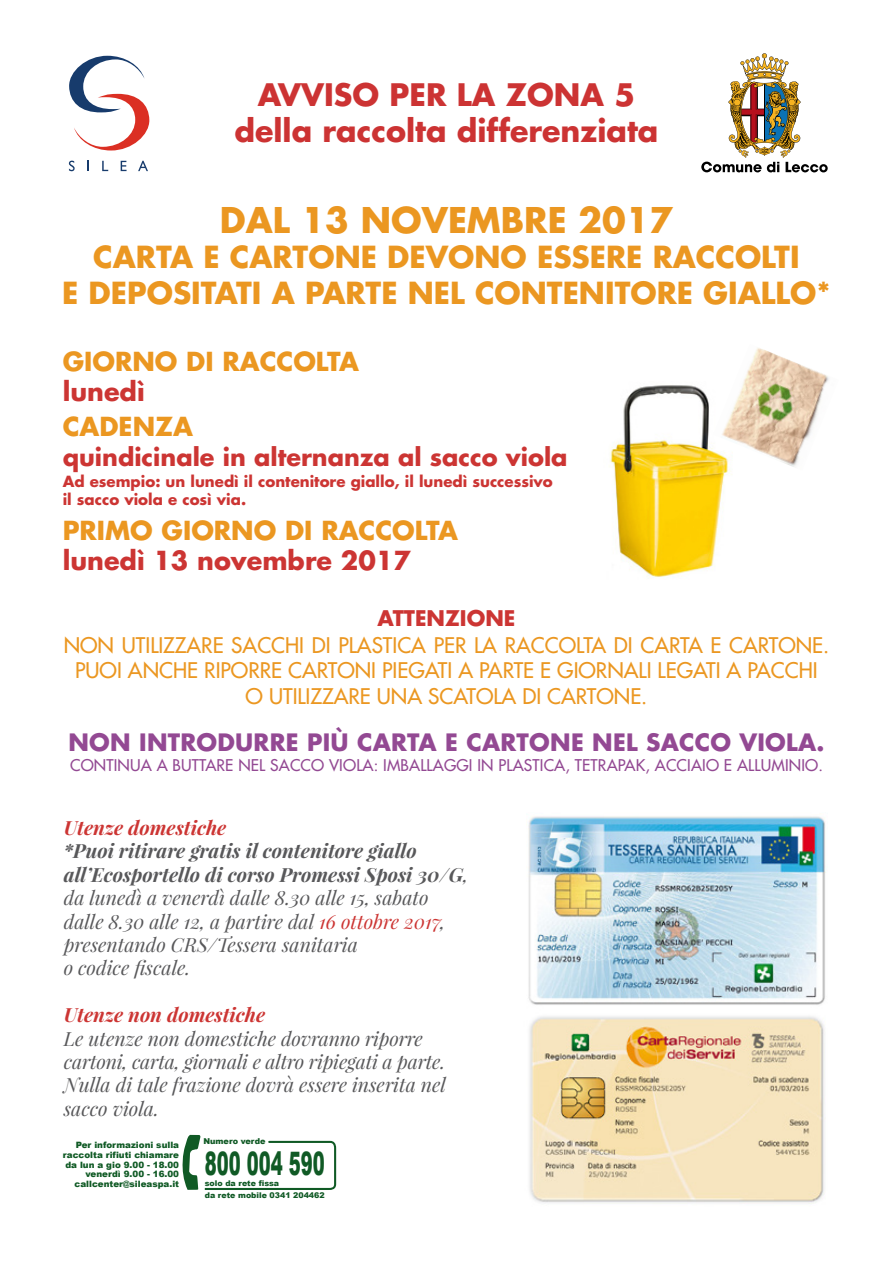
<style>
.page{position:relative;width:893px;height:1263px;background:#fff}
.page>*{position:absolute;margin:0;border:0;box-sizing:border-box;transform-origin:0 0}
.t1{font:700 34.5px "Futura LT";color:#eb9721}
.t2{font:900 32.4px "Arial";color:#105a25;scale:.56 1}
.t3{font:700 30.15px/36.2px "Futura LT";color:#c33;text-align:center}
.t4{font:700 29.55px/35.5px "Futura LT";color:#eb9721;text-align:center}
.t5{font:700 25.5px "Futura LT";color:#eb9721}
.t6{font:700 25.5px "Futura LT";color:#cc3533}
.t7{font:700 24px "Futura LT";color:#cc3533}
.t8{font:700 23.25px "Futura LT";letter-spacing:.01em;color:#934993}
.t9{font:21px/25.5px "Futura LT";color:#eb9721;text-align:center}
.t10{font:700 21px "Futura LT";color:#cc3533}
.t11{font:italic 19.5px/23.4px "Playfair Display";color:#58585a}
.t12{font:italic 700 19.5px "Playfair Display";color:#cc3533}
.t13{font:15.75px "Futura LT";letter-spacing:.01em;color:#934993}
.t14{font:700 15px/18px "Futura LT";color:#cc3533}
.t15{font:900 8.7px/9.6px "Arial";color:#105a25;text-align:right}
.t16{font:900 8.1px "Arial";color:#105a25}
.t17{font:900 7.8px/12px "Arial";color:#105a25}
.s1{font-weight:700}
.s2{color:#cc3533}
</style>
<div class="page">
<svg style="left:69px;top:161px;width:6px;height:10px"></svg>
<svg style="left:87px;top:161px;width:2px;height:10px"></svg>
<svg style="left:102px;top:161px;width:6px;height:10px"></svg>
<svg style="left:121px;top:161px;width:6px;height:10px"></svg>
<svg style="left:138px;top:161px;width:10px;height:10px"></svg>
<svg style="left:69px;top:56px;width:81px;height:94px"></svg>
<svg style="left:701px;top:53px;width:127px;height:120px"></svg>
<svg style="left:182px;top:1135px;width:154px;height:55px"></svg>
<img style="left:610px;top:385px;width:122px;height:193px">
<img style="left:713px;top:348px;width:116px;height:122px">
<img style="left:528px;top:816px;width:298px;height:189px">
<img style="left:529px;top:1016px;width:297px;height:188px">
<h3 class="t3" style="left:234px;top:76px;width:425px">AVVISO PER LA ZONA 5 della raccolta differenziata</h3>
<h1 class="t1" style="left:220px;top:197px;width:455px">DAL 13 NOVEMBRE 2017</h1>
<h3 class="t4" style="left:62px;top:239px;width:770px">CARTA E CARTONE DEVONO ESSERE RACCOLTI<br>E DEPOSITATI A PARTE NEL CONTENITORE GIALLO*</h3>
<h3 class="t5" style="left:63px;top:344px;width:298px">GIORNO DI RACCOLTA</h3>
<h3 class="t6" style="left:63px;top:375px;width:84px">lunedì</h3>
<h3 class="t5" style="left:63px;top:409px;width:132px">CADENZA</h3>
<p class="t7" style="left:63px;top:441px;width:506px">quindicinale in alternanza al sacco viola</p>
<p class="t14" style="left:63px;top:472px;width:492px">Ad esempio: un lunedì il contenitore giallo, il lunedì successivo il sacco viola e così via.</p>
<h3 class="t5" style="left:63px;top:513px;width:397px">PRIMO GIORNO DI RACCOLTA</h3>
<h3 class="t6" style="left:63px;top:544px;width:350px">lunedì 13 novembre 2017</h3>
<p class="t10" style="left:378px;top:604px;width:139px">ATTENZIONE</p>
<p class="t9" style="left:64px;top:632px;width:767px">NON UTILIZZARE SACCHI DI PLASTICA PER LA RACCOLTA DI CARTA E CARTONE.<br>PUOI ANCHE RIPORRE CARTONI PIEGATI A PARTE E GIORNALI LEGATI A PACCHI<br>O UTILIZZARE UNA SCATOLA DI CARTONE.</p>
<p class="t8" style="left:69px;top:727px;width:757px">NON INTRODURRE PIÙ CARTA E CARTONE NEL SACCO VIOLA.</p>
<p class="t13" style="left:70px;top:754px;width:754px">CONTINUA A BUTTARE NEL SACCO VIOLA: IMBALLAGGI IN PLASTICA, TETRAPAK, ACCIAIO E ALLUMINIO.</p>
<p class="t12" style="left:64px;top:814px;width:164px">Utenze domestiche</p>
<p class="t11" style="left:64px;top:839px;width:406px"><span class="s1">*Puoi ritirare gratis il contenitore giallo all’Ecosportello di corso Promessi Sposi 30/G</span>, da lunedì a venerdì dalle 8.30 alle 15, sabato dalle 8.30 alle 12, a partire dal <span class="s2">16 ottobre 2017</span>, presentando CRS/Tessera sanitaria<br>o codice fiscale.</p>
<p class="t12" style="left:64px;top:1001px;width:203px">Utenze non domestiche</p>
<p class="t11" style="left:64px;top:1026px;width:384px">Le utenze non domestiche dovranno riporre cartoni, carta, giornali e altro ripiegati a parte.<br>Nulla di tale frazione dovrà essere inserita nel sacco viola.</p>
<p class="t15" style="left:63px;top:1140px;width:118px">Per informazioni sulla raccolta rifiuti chiamare da lun a gio 9.00 - 18.00 venerdì 9.00 - 16.00 callcenter@sileaspa.it</p>
<p class="t16" style="left:203px;top:1135px;width:64px">Numero verde</p>
<h2 class="t2" style="left:205px;top:1140px;width:216px">800 004 590</h2>
<p class="t17" style="left:205px;top:1176px;width:121px">solo da rete fissa<br>da rete mobile 0341 204462</p>
</div>
